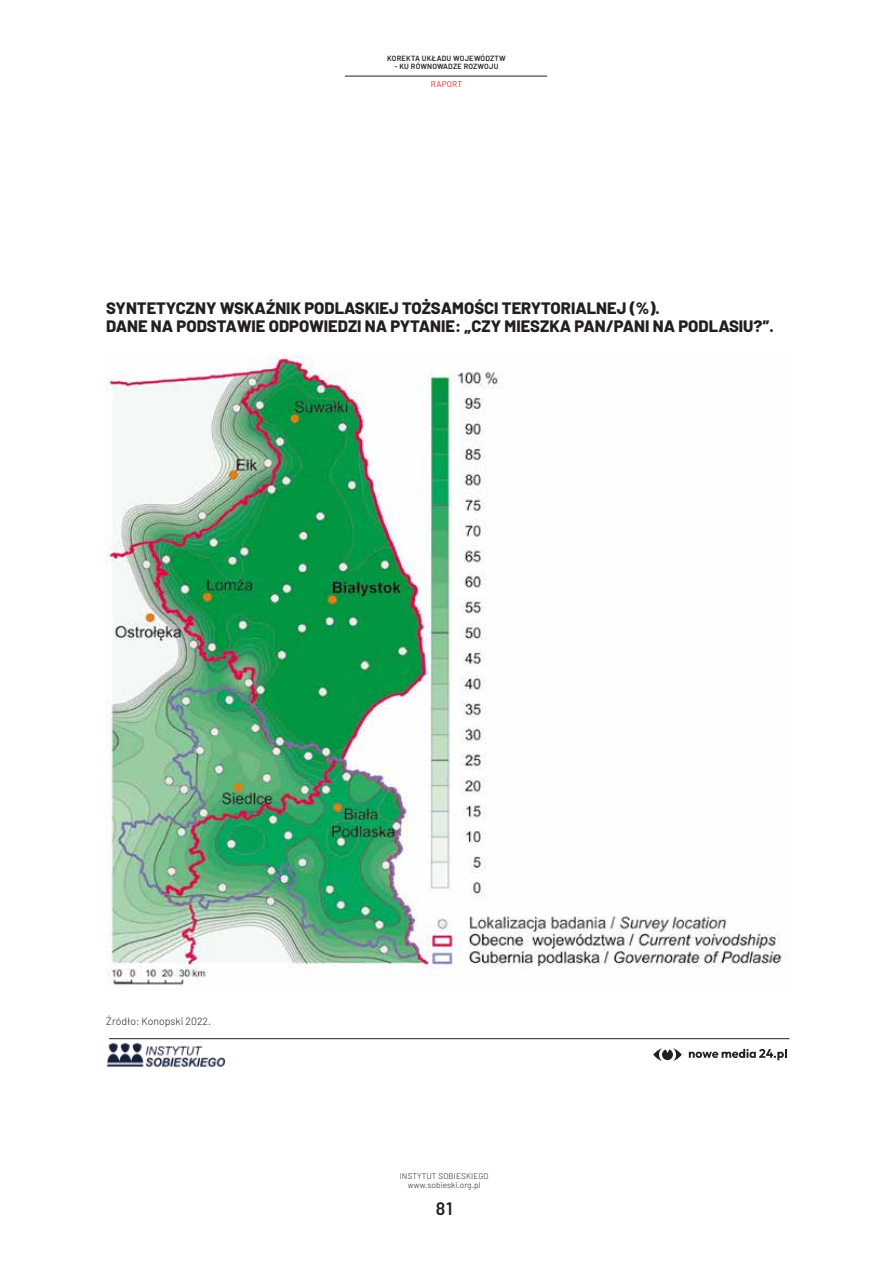
<style>
.page{position:relative;width:893px;height:1263px;background:#fff}
.page>*{position:absolute;margin:0;border:0;box-sizing:border-box;transform-origin:0 0}
.t1{font:600 18px "Barlow";color:#231f20}
.t2{font:800 16.5px/18px "Barlow";color:#231f20}
.t3{font:300 10.5px "Barlow";color:#231f20}
.t4{font:300 8.25px/9px "Barlow";letter-spacing:.01em;color:#231f20;text-align:center}
.t5{font:8.25px "Barlow";letter-spacing:.025em;color:#ed1d24}
.t6{font:600 7.5px "Barlow";letter-spacing:.025em;color:#231f20}
</style>
<div class="page">
<hr style="left:0;top:0;width:1px;height:1263px;background:#ebebec">
<hr style="left:345px;top:76px;width:202px;height:1px;background:#231f20">
<img style="left:107px;top:1043px;width:118px;height:24px">
<svg style="left:653px;top:1048px;width:29px;height:13px"></svg>
<svg style="left:689px;top:1049px;width:98px;height:11px"></svg>
<hr style="left:109px;top:1038px;width:680px;height:1px;background:#231f20">
<img style="left:106px;top:355px;width:680px;height:630px">
<p class="t6" style="left:387px;top:53px;width:120px">KOREKTA UKŁADU WOJEWÓDZTW</p>
<p class="t6" style="left:394px;top:61px;width:105px">- KU RÓWNOWADZE ROZWOJU</p>
<p class="t5" style="left:431px;top:78px;width:33px">RAPORT</p>
<p class="t2" style="left:106px;top:298px;width:669px">SYNTETYCZNY WSKAŹNIK PODLASKIEJ TOŻSAMOŚCI TERYTORIALNEJ (%).<br>DANE NA PODSTAWIE ODPOWIEDZI NA PYTANIE: „CZY MIESZKA PAN/PANI NA PODLASIU?”.</p>
<p class="t3" style="left:106px;top:1013px;width:106px">Źródło: Konopski 2022.</p>
<p class="t4" style="left:400px;top:1171px;width:90px">INSTYTUT SOBIESKIEGO www.sobieski.org.pl</p>
<p class="t1" style="left:436px;top:1195px;width:18px">81</p>
</div>
